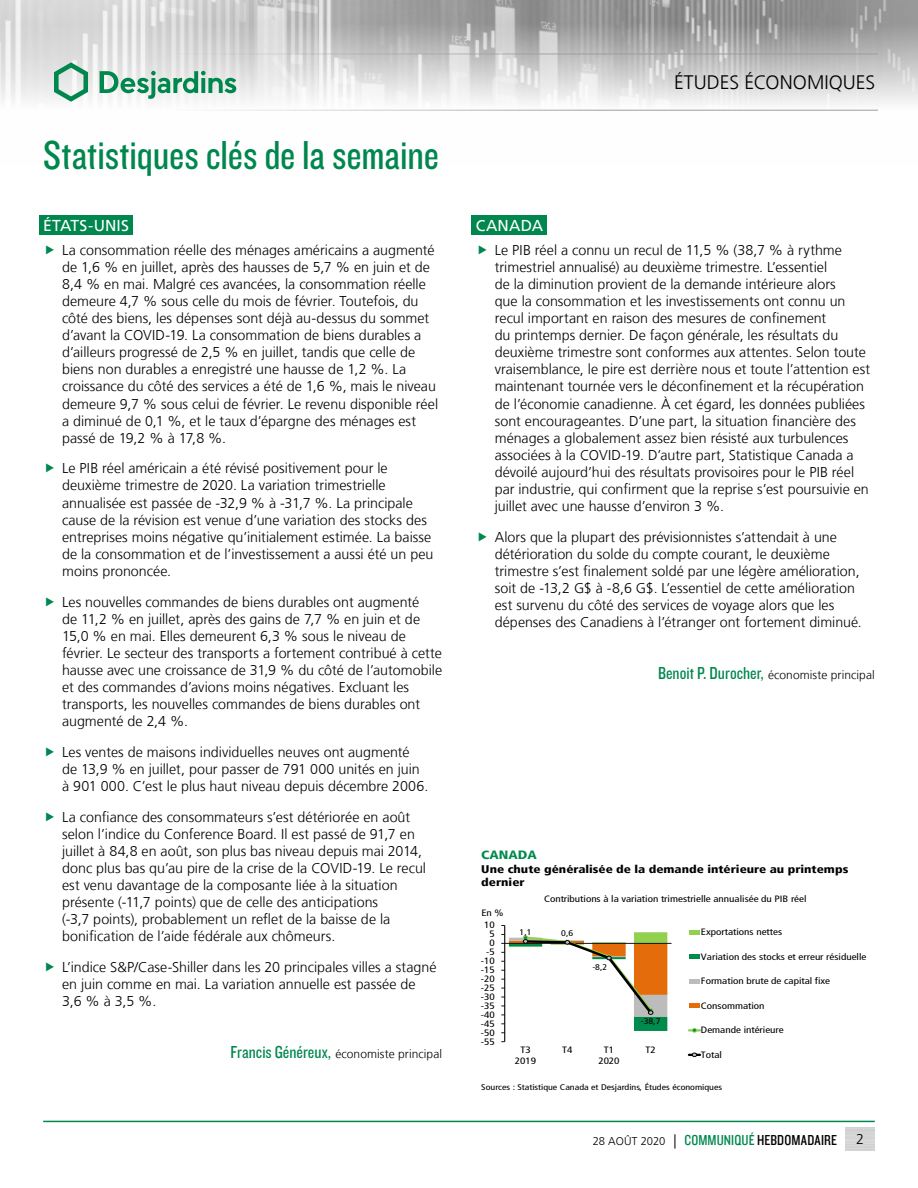
<style>
.page{position:relative;width:918px;height:1188px;background:#fff}
.page>*{position:absolute;margin:0;border:0;box-sizing:border-box;transform-origin:0 0}
.t1{font:42px "Knockout 29 Junior Ltweight";letter-spacing:-.005em;color:#00874e}
.t2{font:300 19.5px "Frutiger LT";color:#000}
.t3{font:15.75px "Frutiger LT";letter-spacing:.01em;color:#fff}
.t4{font:15px "Knockout 29 Junior Ltweight";letter-spacing:.005em;color:#000}
.t5{font:300 14.25px/17.1px "Frutiger LT";color:#000}
.t6{font:300 12px "Frutiger LT";letter-spacing:.005em;color:#000}
.t7{font:900 condensed 12px "Frutiger LT";color:#008b4d;scale:1.2 1}
.t8{font:900 condensed 11.1px/13.2px "Frutiger LT";color:#000;scale:1.2 1}
.t9{font:condensed 9.3px "Frutiger LT";color:#000;scale:1.2 1}
.t10{font:condensed 9.15px "Frutiger LT";color:#000;scale:1.2 1}
.t11{font:condensed 8.25px "Frutiger LT";color:#000;scale:1.2 1}
.s1{font-family:"Knockout 29 Junior Ltweight";font-weight:400;font-size:18px;color:#00874e}
.s2{font-family:"Frutiger LT";font-weight:300;font-size:11.25px}
.s3{font-family:"Frutiger LT";font-weight:300;font-size:14.25px}
.s4{color:#00874e}
</style>
<div class="page">
<img style="left:0;top:0;width:918px;height:110px">
<hr style="left:0;top:54px;width:878px;height:1px;background:#9d9d9c">
<hr style="left:0;top:110px;width:878px;height:1px;background:#9d9d9c">
<svg style="left:54px;top:62px;width:34px;height:40px"></svg>
<svg style="left:100px;top:71px;width:136px;height:28px"></svg>
<hr style="left:43px;top:1121px;width:832px;height:1px;background:#00874e">
<div style="left:39px;top:215px;width:94px;height:20px;background:#00874e"></div>
<div style="left:472px;top:215px;width:75px;height:20px;background:#00874e"></div>
<hr style="left:504px;top:925px;width:1px;height:117px;background:#000">
<hr style="left:505px;top:943px;width:167px;height:1px;background:#000">
<svg style="left:501px;top:932px;width:166px;height:101px"></svg>
<div style="left:689px;top:930px;width:11px;height:5px;background:#92d050"></div>
<div style="left:689px;top:954px;width:11px;height:5px;background:#008b4d"></div>
<div style="left:689px;top:979px;width:11px;height:5px;background:#bdbcbc"></div>
<div style="left:689px;top:1003px;width:11px;height:5px;background:#e46c0a"></div>
<svg style="left:689px;top:1028px;width:11px;height:4px"></svg>
<svg style="left:689px;top:1053px;width:11px;height:4px"></svg>
<h1 class="t1" style="left:43px;top:128px;width:397px">Statistiques clés de la semaine</h1>
<p class="t3" style="left:43px;top:216px;width:87px">ÉTATS-UNIS</p>
<p class="t5" style="left:62px;top:241px;width:378px">La consommation réelle des ménages américains a augmenté de 1,6 % en juillet, après des hausses de 5,7 % en juin et de 8,4 % en mai. Malgré ces avancées, la consommation réelle demeure 4,7 % sous celle du mois de février. Toutefois, du côté des biens, les dépenses sont déjà au-dessus du sommet d’avant la COVID‑19. La consommation de biens durables a d’ailleurs progressé de 2,5 % en juillet, tandis que celle de biens non durables a enregistré une hausse de 1,2 %. La croissance du côté des services a été de 1,6 %, mais le niveau demeure 9,7 % sous celui de février. Le revenu disponible réel a diminué de 0,1 %, et le taux d’épargne des ménages est passé de 19,2 % à 17,8 %.</p>
<p class="t5" style="left:62px;top:460px;width:373px">Le PIB réel américain a été révisé positivement pour le deuxième trimestre de 2020. La variation trimestrielle annualisée est passée de -32,9 % à -31,7 %. La principale cause de la révision est venue d’une variation des stocks des entreprises moins négative qu’initialement estimée. La baisse de la consommation et de l’investissement a aussi été un peu moins prononcée.</p>
<p class="t5" style="left:62px;top:593px;width:382px">Les nouvelles commandes de biens durables ont augmenté<br>de 11,2 % en juillet, après des gains de 7,7 % en juin et de 15,0 % en mai. Elles demeurent 6,3 % sous le niveau de février. Le secteur des transports a fortement contribué à cette hausse avec une croissance de 31,9 % du côté de l’automobile et des commandes d’avions moins négatives. Excluant les transports, les nouvelles commandes de biens durables ont augmenté de 2,4 %.</p>
<p class="t5" style="left:62px;top:744px;width:368px">Les ventes de maisons individuelles neuves ont augmenté de 13,9 % en juillet, pour passer de 791 000 unités en juin à 901 000. C’est le plus haut niveau depuis décembre 2006.</p>
<p class="t5" style="left:62px;top:808px;width:366px">La confiance des consommateurs s’est détériorée en août selon l’indice du Conference Board. Il est passé de 91,7 en juillet à 84,8 en août, son plus bas niveau depuis mai 2014, donc plus bas qu’au pire de la crise de la COVID‑19. Le recul est venu davantage de la composante liée à la situation présente (-11,7 points) que de celle des anticipations<br>(-3,7 points), probablement un reflet de la baisse de la bonification de l’aide fédérale aux chômeurs.</p>
<p class="t5" style="left:62px;top:959px;width:376px">L’indice S&amp;P/Case‑Shiller dans les 20 principales villes a stagné en juin comme en mai. La variation annuelle est passée de<br>3,6 % à 3,5 %.</p>
<p class="t6" style="left:231px;top:1047px;width:213px"><span class="s1">Francis Généreux,</span> économiste principal</p>
<h2 class="t2" style="left:674px;top:72px;width:203px">ÉTUDES ÉCONOMIQUES</h2>
<p class="t3" style="left:476px;top:216px;width:69px">CANADA</p>
<p class="t5" style="left:495px;top:241px;width:377px">Le PIB réel a connu un recul de 11,5 % (38,7 % à rythme trimestriel annualisé) au deuxième trimestre. L’essentiel<br>de la diminution provient de la demande intérieure alors<br>que la consommation et les investissements ont connu un recul important en raison des mesures de confinement<br>du printemps dernier. De façon générale, les résultats du deuxième trimestre sont conformes aux attentes. Selon toute vraisemblance, le pire est derrière nous et toute l’attention est maintenant tournée vers le déconfinement et la récupération de l’économie canadienne. À cet égard, les données publiées sont encourageantes. D’une part, la situation financière des ménages a globalement assez bien résisté aux turbulences associées à la COVID‑19. D’autre part, Statistique Canada a dévoilé aujourd’hui des résultats provisoires pour le PIB réel par industrie, qui confirment que la reprise s’est poursuivie en juillet avec une hausse d’environ 3 %.</p>
<p class="t5" style="left:495px;top:528px;width:369px">Alors que la plupart des prévisionnistes s’attendait à une détérioration du solde du compte courant, le deuxième trimestre s’est finalement soldé par une légère amélioration, soit de -13,2 G$ à -8,6 G$. L’essentiel de cette amélioration est survenu du côté des services de voyage alors que les dépenses des Canadiens à l’étranger ont fortement diminué.</p>
<p class="t6" style="left:658px;top:669px;width:218px"><span class="s1">Benoit P. Durocher,</span> économiste principal</p>
<p class="t7" style="left:481px;top:848px;width:48px">CANADA</p>
<p class="t8" style="left:481px;top:862px;width:307px">Une chute généralisée de la demande intérieure au printemps dernier</p>
<p class="t10" style="left:481px;top:908px;width:20px">En %</p>
<p class="t9" style="left:484px;top:920px;width:10px">10</p>
<p class="t10" style="left:489px;top:929px;width:6px">5</p>
<p class="t10" style="left:489px;top:938px;width:6px">0</p>
<p class="t10" style="left:486px;top:947px;width:9px">-5</p>
<p class="t10" style="left:481px;top:956px;width:13px">-10</p>
<p class="t10" style="left:481px;top:964px;width:13px">-15</p>
<p class="t10" style="left:481px;top:973px;width:13px">-20</p>
<p class="t9" style="left:481px;top:982px;width:13px">-25</p>
<p class="t10" style="left:481px;top:991px;width:13px">-30</p>
<p class="t10" style="left:481px;top:1000px;width:13px">-35</p>
<p class="t9" style="left:481px;top:1009px;width:13px">-40</p>
<p class="t10" style="left:481px;top:1018px;width:13px">-45</p>
<p class="t10" style="left:481px;top:1027px;width:13px">-50</p>
<p class="t10" style="left:481px;top:1036px;width:13px">-55</p>
<p class="t10" style="left:544px;top:894px;width:220px">Contributions à la variation trimestrielle annualisée du PIB réel</p>
<p class="t11" style="left:520px;top:928px;width:11px">1,1</p>
<p class="t11" style="left:561px;top:929px;width:11px">0,6</p>
<p class="t11" style="left:592px;top:963px;width:14px">-8,2</p>
<p class="t9" style="left:520px;top:1045px;width:10px">T3</p>
<p class="t10" style="left:515px;top:1056px;width:19px">2019</p>
<p class="t9" style="left:562px;top:1045px;width:10px">T4</p>
<p class="t9" style="left:604px;top:1045px;width:10px">T1</p>
<p class="t10" style="left:598px;top:1056px;width:19px">2020</p>
<p class="t11" style="left:641px;top:1017px;width:18px">-38,7</p>
<p class="t9" style="left:646px;top:1045px;width:10px">T2</p>
<p class="t9" style="left:701px;top:926px;width:69px">Exportations nettes</p>
<p class="t10" style="left:701px;top:951px;width:139px">Variation des stocks et erreur résiduelle</p>
<p class="t10" style="left:701px;top:976px;width:109px">Formation brute de capital fixe</p>
<p class="t10" style="left:701px;top:1000px;width:55px">Consommation</p>
<p class="t10" style="left:701px;top:1025px;width:71px">Demande intérieure</p>
<p class="t9" style="left:701px;top:1049px;width:19px">Total</p>
<p class="t11" style="left:481px;top:1082px;width:202px">Sources : Statistique Canada et Desjardins, Études économiques</p>
<p class="t4" style="left:593px;top:1130px;width:246px"><span class="s2">28 AOÛT 2020</span> <span class="s3">|</span> <span class="s4">COMMUNIQUÉ</span> HEBDOMADAIRE</p>
<p class="t5" style="left:856px;top:1131px;width:9px">2</p>
</div>
